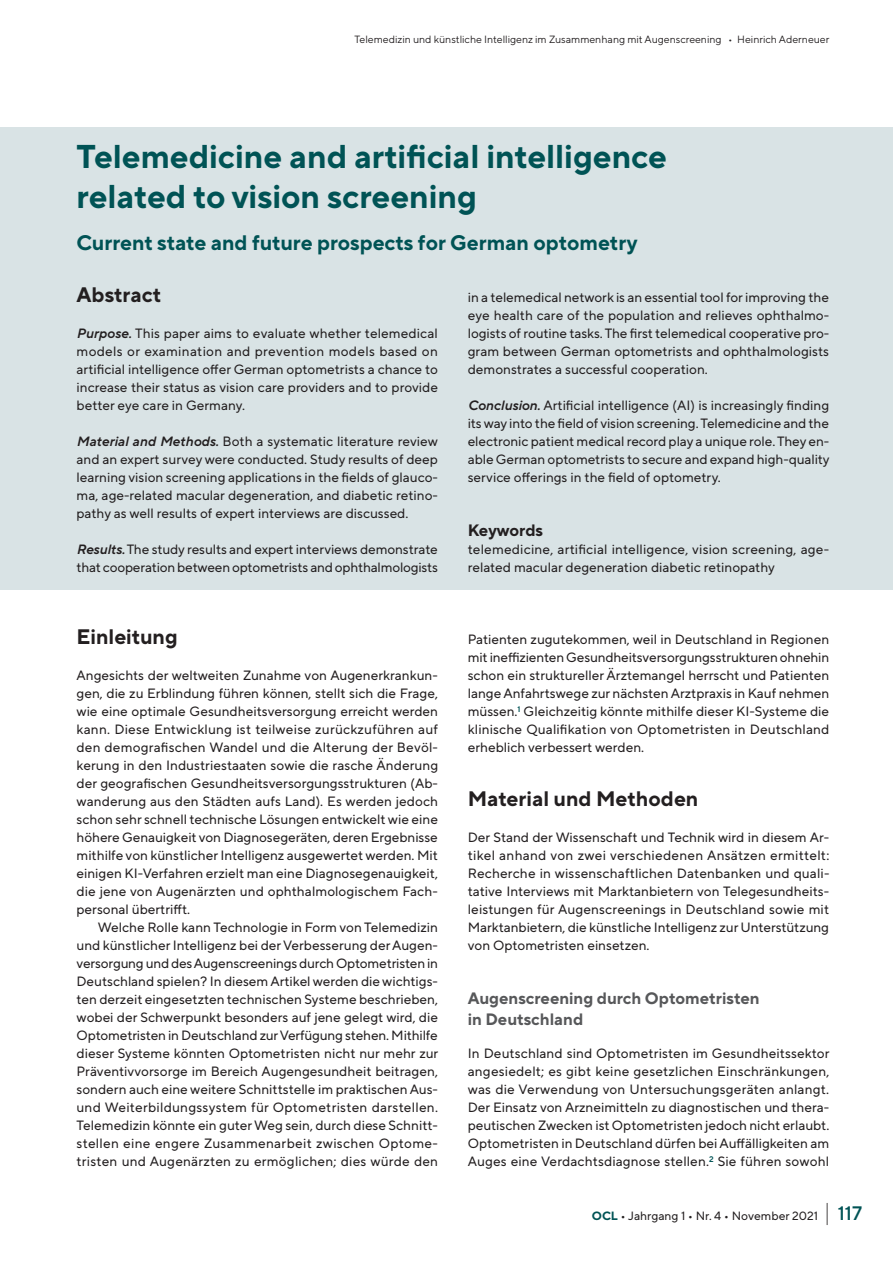
<style>
.page{position:relative;width:893px;height:1263px;background:#fff}
.page>*{position:absolute;margin:0;border:0;box-sizing:border-box;transform-origin:0 0}
.t1{font:700 33px/39.6px "TT Norms Pro";color:#005355}
.t2{font:700 21px "TT Norms Pro";color:#005355}
.t3{font:700 21px "TT Norms Pro";color:#231f20}
.t4{font:700 16.5px/21px "TT Norms Pro";color:#57585a}
.t5{font:700 16.5px "TT Norms Pro";color:#231f20}
.t6{font:13.5px/18px "TT Norms Pro";color:#231f20;text-align:justify}
.t7{font:12px "TT Norms Pro";color:#231f20}
.t8{font:10.5px "TT Norms Pro";color:#231f20}
.s1{font-weight:600;font-style:italic}
.s2{font-weight:700;color:#005355}
.s3{font-size:24px}
.s4{font-weight:500;font-size:19.5px;color:#005355}
</style>
<div class="page">
<div style="left:0;top:128px;width:893px;height:462px;background:#d9e3e5"></div>
<p class="t8" style="left:354px;top:31px;width:476px">Telemedizin und künstliche Intelligenz im Zusammenhang mit Augenscreening • Heinrich Aderneuer</p>
<h1 class="t1" style="left:77px;top:135px;width:592px">Telemedicine and artificial intelligence related to vision screening</h1>
<h2 class="t2" style="left:77px;top:227px;width:562px">Current state and future prospects for German optometry</h2>
<h2 class="t3" style="left:77px;top:279px;width:86px">Abstract</h2>
<p class="t6" style="left:77px;top:324px;width:363px"><span class="s1">Purpose.</span> This paper aims to evaluate whether telemedical models or examination and prevention models based on artificial intelligence offer German optometrists a chance to increase their status as vision care providers and to provide better eye care in Germany.</p>
<p class="t6" style="left:77px;top:432px;width:363px"><span class="s1">Material and Methods.</span> Both a systematic literature review and an expert survey were conducted. Study results of deep learning vision screening applications in the fields of glauco&shy;ma, age-related macular degeneration, and diabetic retino&shy;pathy as well results of expert interviews are discussed.</p>
<p class="t6" style="left:77px;top:540px;width:363px"><span class="s1">Results.</span> The study results and expert interviews demonstrate that cooperation between optometrists and ophthalmologists</p>
<h2 class="t3" style="left:77px;top:621px;width:103px">Einleitung</h2>
<p class="t6" style="left:77px;top:666px;width:363px">Angesichts der weltweiten Zunahme von Augenerkrankun&shy;gen, die zu Erblindung führen können, stellt sich die Frage, wie eine optimale Gesundheitsversorgung erreicht werden kann. Diese Entwicklung ist teilweise zurückzuführen auf den demografischen Wandel und die Alterung der Bevöl&shy;kerung in den Industriestaaten sowie die rasche Änderung der geografischen Gesundheitsversorgungsstrukturen (Ab&shy;wanderung aus den Städten aufs Land). Es werden jedoch schon sehr schnell technische Lösungen entwickelt wie eine höhere Genauigkeit von Diagnosegeräten, deren Ergebnisse mithilfe von künstlicher Intelligenz ausgewertet werden. Mit einigen KI-Verfahren erzielt man eine Diagnosegenauigkeit, die jene von Augenärzten und ophthalmologischem Fach&shy;personal übertrifft.</p>
<p class="t6" style="left:77px;top:917px;width:363px;text-indent:21px">Welche Rolle kann Technologie in Form von Telemedizin und künstlicher Intelligenz bei der Verbesserung der Augen&shy;versorgung und des Augenscreenings durch Optometristen in Deutschland spielen? In diesem Artikel werden die wichtigs&shy;ten derzeit eingesetzten technischen Systeme beschrieben, wobei der Schwerpunkt besonders auf jene gelegt wird, die Optometristen in Deutschland zur Verfügung stehen. Mithilfe dieser Systeme könnten Optometristen nicht nur mehr zur Präventivvorsorge im Bereich Augengesundheit beitragen, sondern auch eine weitere Schnittstelle im praktischen Aus&shy;und Weiterbildungssystem für Optometristen darstellen.<br>Telemedizin könnte ein guter Weg sein, durch diese Schnitt&shy;stellen eine engere Zusammenarbeit zwischen Optome&shy;tristen und Augenärzten zu ermöglichen; dies würde den</p>
<p class="t6" style="left:468px;top:288px;width:363px">in a telemedical network is an essential tool for improving the eye health care of the population and relieves ophthalmo&shy;logists of routine tasks. The first telemedical cooperative pro&shy;gram between German optometrists and ophthalmologists demonstrates a successful cooperation.</p>
<p class="t6" style="left:468px;top:395px;width:363px"><span class="s1">Conclusion.</span> Artificial intelligence (AI) is increasingly finding its way into the field of vision screening. Telemedicine and the electronic patient medical record play a unique role. They en&shy;able German optometrists to secure and expand high-quality service offerings in the field of optometry.</p>
<p class="t5" style="left:468px;top:518px;width:77px">Keywords</p>
<p class="t6" style="left:468px;top:540px;width:363px">telemedicine, artificial intelligence, vision screening, age&shy;related macular degeneration diabetic retinopathy</p>
<p class="t6" style="left:468px;top:629px;width:363px">Patienten zugutekommen, weil in Deutschland in Regionen mit ineffizienten Gesundheitsversorgungsstrukturen ohnehin schon ein struktureller Ärztemangel herrscht und Patienten lange Anfahrtswege zur nächsten Arztpraxis in Kauf nehmen müssen.<sup>1</sup> Gleichzeitig könnte mithilfe dieser KI-Systeme die klinische Qualifikation von Optometristen in Deutschland erheblich verbessert werden.</p>
<h2 class="t3" style="left:468px;top:783px;width:232px">Material und Methoden</h2>
<p class="t6" style="left:468px;top:828px;width:363px">Der Stand der Wissenschaft und Technik wird in diesem Ar&shy;tikel anhand von zwei verschiedenen Ansätzen ermittelt:<br>Recherche in wissenschaftlichen Datenbanken und quali&shy;tative Interviews mit Marktanbietern von Telegesundheits&shy;leistungen für Augenscreenings in Deutschland sowie mit Marktanbietern, die künstliche Intelligenz zur Unterstützung von Optometristen einsetzen.</p>
<p class="t4" style="left:468px;top:987px;width:293px">Augenscreening durch Optometristen in Deutschland</p>
<p class="t6" style="left:468px;top:1044px;width:363px">In Deutschland sind Optometristen im Gesundheitssektor angesiedelt; es gibt keine gesetzlichen Einschränkungen, was die Verwendung von Untersuchungsgeräten anlangt.<br>Der Einsatz von Arzneimitteln zu diagnostischen und thera&shy;peutischen Zwecken ist Optometristen jedoch nicht erlaubt.<br>Optometristen in Deutschland dürfen bei Auffälligkeiten am Auges eine Verdachtsdiagnose stellen.<sup>2</sup> Sie führen sowohl</p>
<p class="t7" style="left:592px;top:1207px;width:272px"><span class="s2">OCL</span> • Jahrgang 1 • Nr. 4 • November 2021 <span class="s3">|</span> <span class="s4">117</span></p>
</div>
